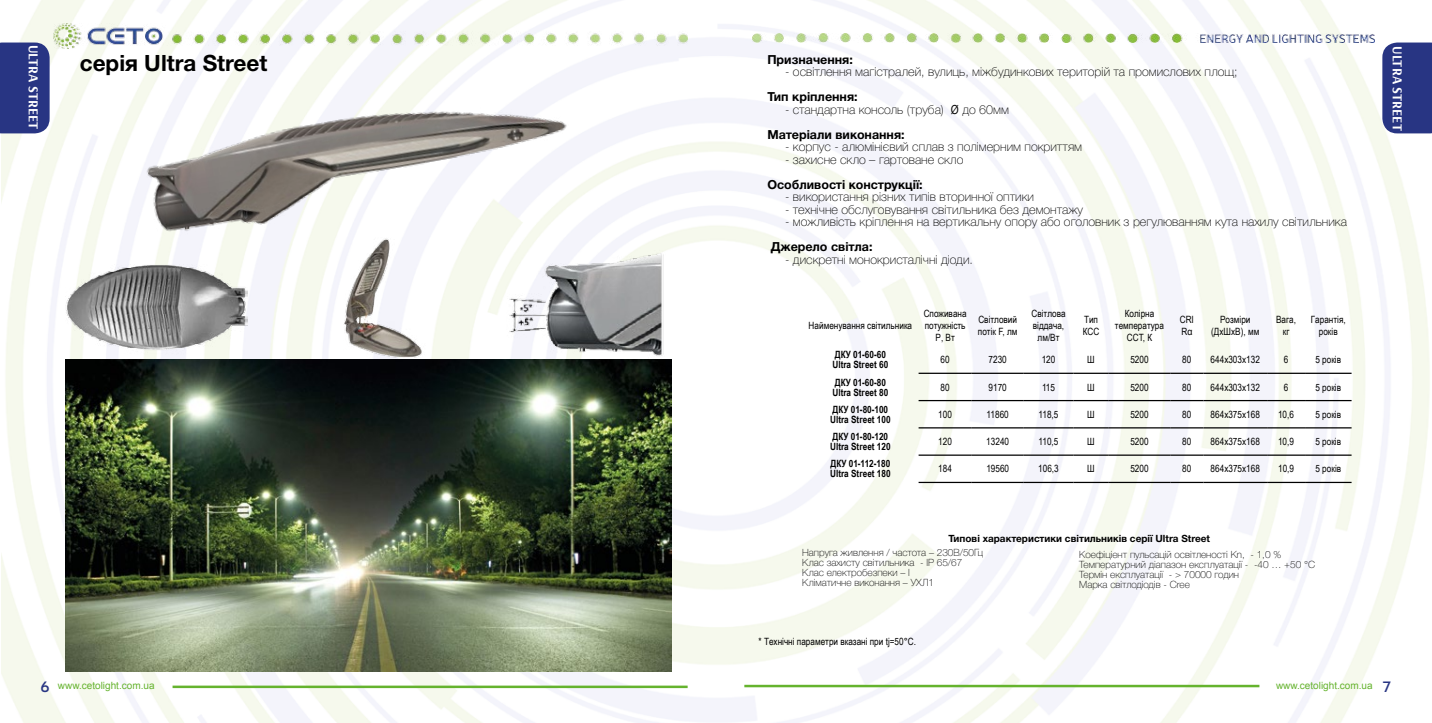
<style>
.page{position:relative;width:1432px;height:723px;background:#fff}
.page>*{position:absolute;margin:0;border:0;box-sizing:border-box;transform-origin:0 0}
.t1{font:700 22.5px "Helvetica Neue Cyr";color:#000}
.t2{font:700 13.75px "Arsenal";color:#fff}
.t3{font:100 12.5px/25px "Helvetica Neue Cyr";color:#000}
.t4{font:700 12.5px "Helvetica Neue Cyr";color:#000}
.t5{font:10px/12px "Arial Narrow";color:#000;text-align:center}
.t6{font:100 10px/10px "Helvetica Neue Cyr";color:#000}
.t7{font:700 10px/10px "Arial Narrow";color:#000}
.t8{font:700 10px "Helvetica Neue Cyr";color:#000}
.t9{font:10px "Arial";color:#65b32e}
.s1{font-family:"Arial Narrow";font-weight:400}
.s2{font-weight:700}
.s3{font-family:"Neris";font-weight:600;font-size:15px;color:#283583}
</style>
<div class="page">
<img style="left:2px;top:0;width:1429px;height:723px">
<img style="left:54px;top:23px;width:633px;height:25px">
<img style="left:752px;top:33px;width:622px;height:10px">
<hr style="left:173px;top:685px;width:514px;height:3px;background:#65b32e">
<hr style="left:744px;top:685px;width:515px;height:2px;background:#65b32e">
<div style="left:1382px;top:43px;width:49px;height:90px;background:#283583"></div>
<div style="left:0;top:43px;width:50px;height:90px;background:#283583"></div>
<img style="left:141px;top:73px;width:441px;height:183px">
<img style="left:66px;top:360px;width:606px;height:311px">
<img style="left:506px;top:250px;width:159px;height:110px">
<img style="left:66px;top:235px;width:181px;height:126px">
<img style="left:298px;top:237px;width:166px;height:121px">
<hr style="left:918px;top:373px;width:53px;height:1px;background:#000">
<hr style="left:971px;top:373px;width:52px;height:1px;background:#000">
<hr style="left:1023px;top:373px;width:50px;height:1px;background:#000">
<hr style="left:1073px;top:373px;width:35px;height:1px;background:#000">
<hr style="left:1108px;top:373px;width:62px;height:1px;background:#000">
<hr style="left:1170px;top:373px;width:33px;height:1px;background:#000">
<hr style="left:1203px;top:373px;width:64px;height:1px;background:#000">
<hr style="left:1267px;top:373px;width:38px;height:1px;background:#000">
<hr style="left:1305px;top:373px;width:46px;height:1px;background:#000">
<hr style="left:918px;top:400px;width:53px;height:1px;background:#000">
<hr style="left:971px;top:400px;width:52px;height:1px;background:#000">
<hr style="left:1023px;top:400px;width:50px;height:1px;background:#000">
<hr style="left:1073px;top:400px;width:35px;height:1px;background:#000">
<hr style="left:1108px;top:400px;width:62px;height:1px;background:#000">
<hr style="left:1170px;top:400px;width:33px;height:1px;background:#000">
<hr style="left:1203px;top:400px;width:64px;height:1px;background:#000">
<hr style="left:1267px;top:400px;width:38px;height:1px;background:#000">
<hr style="left:1305px;top:400px;width:46px;height:1px;background:#000">
<hr style="left:918px;top:427px;width:53px;height:1px;background:#000">
<hr style="left:971px;top:427px;width:52px;height:1px;background:#000">
<hr style="left:1023px;top:427px;width:50px;height:1px;background:#000">
<hr style="left:1073px;top:427px;width:35px;height:1px;background:#000">
<hr style="left:1108px;top:427px;width:62px;height:1px;background:#000">
<hr style="left:1170px;top:427px;width:33px;height:1px;background:#000">
<hr style="left:1203px;top:427px;width:64px;height:1px;background:#000">
<hr style="left:1267px;top:427px;width:38px;height:1px;background:#000">
<hr style="left:1305px;top:427px;width:46px;height:1px;background:#000">
<hr style="left:918px;top:454px;width:53px;height:2px;background:#000">
<hr style="left:971px;top:454px;width:52px;height:2px;background:#000">
<hr style="left:1023px;top:454px;width:50px;height:2px;background:#000">
<hr style="left:1073px;top:454px;width:35px;height:2px;background:#000">
<hr style="left:1108px;top:454px;width:62px;height:2px;background:#000">
<hr style="left:1170px;top:454px;width:33px;height:2px;background:#000">
<hr style="left:1203px;top:454px;width:64px;height:2px;background:#000">
<hr style="left:1267px;top:454px;width:38px;height:2px;background:#000">
<hr style="left:1305px;top:454px;width:46px;height:2px;background:#000">
<hr style="left:918px;top:482px;width:53px;height:1px;background:#000">
<hr style="left:971px;top:482px;width:52px;height:1px;background:#000">
<hr style="left:1023px;top:482px;width:50px;height:1px;background:#000">
<hr style="left:1073px;top:482px;width:35px;height:1px;background:#000">
<hr style="left:1108px;top:482px;width:62px;height:1px;background:#000">
<hr style="left:1170px;top:482px;width:33px;height:1px;background:#000">
<hr style="left:1203px;top:482px;width:64px;height:1px;background:#000">
<hr style="left:1267px;top:482px;width:38px;height:1px;background:#000">
<hr style="left:1305px;top:482px;width:46px;height:1px;background:#000">
<p class="t2" style="left:42px;top:45px;width:86px;rotate:90deg">ULTRA STREET</p>
<h1 class="t1" style="left:80px;top:50px;width:189px">серія Ultra Street</h1>
<p class="t2" style="left:1405px;top:46px;width:86px;rotate:90deg">ULTRA STREET</p>
<p class="t4" style="left:767px;top:52px;width:87px">Призначення:</p>
<p class="t3" style="left:785px;top:59px;width:454px">- освітлення магістралей, вулиць, міжбудинкових територій та промислових площ;</p>
<p class="t4" style="left:767px;top:90px;width:92px">Тип кріплення:</p>
<p class="t3" style="left:767px;top:97px;width:243px;text-indent:18px">- стандартна консоль (труба) <span class="s1">Ø</span> до 60мм<br><span class="s2">Матеріали виконання:</span></p>
<p class="t3" style="left:785px;top:134px;width:298px">- корпус - алюмінієвий сплав з полімерним покриттям</p>
<p class="t3" style="left:785px;top:147px;width:180px">- захисне скло – гартоване скло</p>
<p class="t4" style="left:767px;top:177px;width:157px">Особливості конструкції:</p>
<p class="t3" style="left:785px;top:184px;width:250px">- використання різних типів вторинної оптики</p>
<p class="t3" style="left:785px;top:197px;width:299px">- технічне обслуговування світильника без демонтажу</p>
<p class="t3" style="left:785px;top:209px;width:563px">- можливість кріплення на вертикальну опору або оголовник з регулюванням кута нахилу світильника</p>
<p class="t4" style="left:771px;top:240px;width:103px">Джерело світла:</p>
<p class="t3" style="left:785px;top:247px;width:189px">- дискретні монокристалічні діоди.</p>
<p class="t5" style="left:808px;top:319px;width:105px">Найменування світильника</p>
<p class="t5" style="left:923px;top:307px;width:44px">Споживана потужність<br>Р, Вт</p>
<p class="t5" style="left:978px;top:313px;width:41px;text-align:left">Світловий потік F, лм</p>
<p class="t5" style="left:1031px;top:307px;width:36px">Світлова віддача, лм/Вт</p>
<p class="t5" style="left:1082px;top:313px;width:18px;text-align:left">Тип<br>КСС</p>
<p class="t5" style="left:1115px;top:307px;width:51px">Колірна температура<br>CCT, К</p>
<p class="t5" style="left:1179px;top:313px;width:16px;text-align:left">CRI<br>Rα</p>
<p class="t5" style="left:1211px;top:313px;width:50px">Розміри (ДхШхВ), мм</p>
<p class="t5" style="left:1276px;top:313px;width:21px">Вага, кг</p>
<p class="t5" style="left:1310px;top:313px;width:36px">Гарантія, років</p>
<p class="t7" style="left:832px;top:349px;width:57px">ДКУ 01-60-60<br>Ultra Stгeet 60</p>
<p class="t5" style="left:940px;top:353px;width:11px">60</p>
<p class="t5" style="left:988px;top:353px;width:20px">7230</p>
<p class="t5" style="left:1041px;top:353px;width:15px">120</p>
<p class="t5" style="left:1087px;top:353px;width:9px">Ш</p>
<p class="t5" style="left:1130px;top:353px;width:20px">5200</p>
<p class="t5" style="left:1182px;top:353px;width:11px">80</p>
<p class="t5" style="left:1210px;top:353px;width:51px">644x303x132</p>
<p class="t5" style="left:1283px;top:353px;width:6px">6</p>
<p class="t5" style="left:1315px;top:353px;width:27px">5 років</p>
<p class="t7" style="left:832px;top:376px;width:57px">ДКУ 01-60-80<br>Ultra Stгeet 80</p>
<p class="t5" style="left:940px;top:381px;width:11px">80</p>
<p class="t5" style="left:988px;top:381px;width:20px">9170</p>
<p class="t5" style="left:1042px;top:381px;width:15px">115</p>
<p class="t5" style="left:1087px;top:381px;width:9px">Ш</p>
<p class="t5" style="left:1130px;top:381px;width:20px">5200</p>
<p class="t5" style="left:1182px;top:381px;width:11px">80</p>
<p class="t5" style="left:1210px;top:381px;width:51px">644x303x132</p>
<p class="t5" style="left:1283px;top:381px;width:6px">6</p>
<p class="t5" style="left:1315px;top:381px;width:27px">5 років</p>
<p class="t7" style="left:830px;top:404px;width:62px">ДКУ 01-80-100<br>Ultra Stгeet 100</p>
<p class="t5" style="left:938px;top:408px;width:15px">100</p>
<p class="t5" style="left:986px;top:408px;width:24px">11860</p>
<p class="t5" style="left:1038px;top:408px;width:21px">118,5</p>
<p class="t5" style="left:1087px;top:408px;width:9px">Ш</p>
<p class="t5" style="left:1130px;top:408px;width:20px">5200</p>
<p class="t5" style="left:1182px;top:408px;width:11px">80</p>
<p class="t5" style="left:1210px;top:408px;width:51px">864x375x168</p>
<p class="t5" style="left:1278px;top:408px;width:17px">10,6</p>
<p class="t5" style="left:1315px;top:408px;width:27px">5 років</p>
<p class="t7" style="left:830px;top:431px;width:62px">ДКУ 01-80-120<br>Ultra Stгeet 120</p>
<p class="t5" style="left:938px;top:435px;width:15px">120</p>
<p class="t5" style="left:986px;top:435px;width:24px">13240</p>
<p class="t5" style="left:1038px;top:435px;width:21px">110,5</p>
<p class="t5" style="left:1087px;top:435px;width:9px">Ш</p>
<p class="t5" style="left:1130px;top:435px;width:20px">5200</p>
<p class="t5" style="left:1182px;top:435px;width:11px">80</p>
<p class="t5" style="left:1210px;top:435px;width:51px">864x375x168</p>
<p class="t5" style="left:1278px;top:435px;width:17px">10,9</p>
<p class="t5" style="left:1315px;top:435px;width:27px">5 років</p>
<p class="t7" style="left:830px;top:458px;width:62px">ДКУ 01-112-180<br>Ultra Stгeet 180</p>
<p class="t5" style="left:938px;top:462px;width:15px">184</p>
<p class="t5" style="left:986px;top:462px;width:24px">19560</p>
<p class="t5" style="left:1038px;top:462px;width:22px">106,3</p>
<p class="t5" style="left:1087px;top:462px;width:9px">Ш</p>
<p class="t5" style="left:1130px;top:462px;width:20px">5200</p>
<p class="t5" style="left:1182px;top:462px;width:11px">80</p>
<p class="t5" style="left:1210px;top:462px;width:51px">864x375x168</p>
<p class="t5" style="left:1278px;top:462px;width:17px">10,9</p>
<p class="t5" style="left:1315px;top:462px;width:27px">5 років</p>
<p class="t8" style="left:948px;top:533px;width:263px">Типові характеристики світильників серії Ultra Street</p>
<p class="t6" style="left:802px;top:548px;width:183px">Напруга живлення / частота – 230В/50Гц<br>Клас захисту світильника - ІР 65/67<br>Клас електробезпеки – I<br>Кліматичне виконання – УХЛ1</p>
<p class="t6" style="left:1079px;top:549px;width:237px">Коефіціент пульсацій освітленості Kn, - 1,0 % Температурний діапазон експлуатації - -40 … +50 °C Термін експлуатації - &gt; 70000 годин<br>Марка світлодіодів - Cree</p>
<p class="t5" style="left:758px;top:635px;width:159px">* Технічні параметри вказані при tj=50°C.</p>
<p class="t9" style="left:40px;top:679px;width:116px"><span class="s3">6</span> www.cetolight.com.ua</p>
<p class="t9" style="left:1276px;top:678px;width:117px">www.cetolight.com.ua <span class="s3">7</span></p>
</div>
